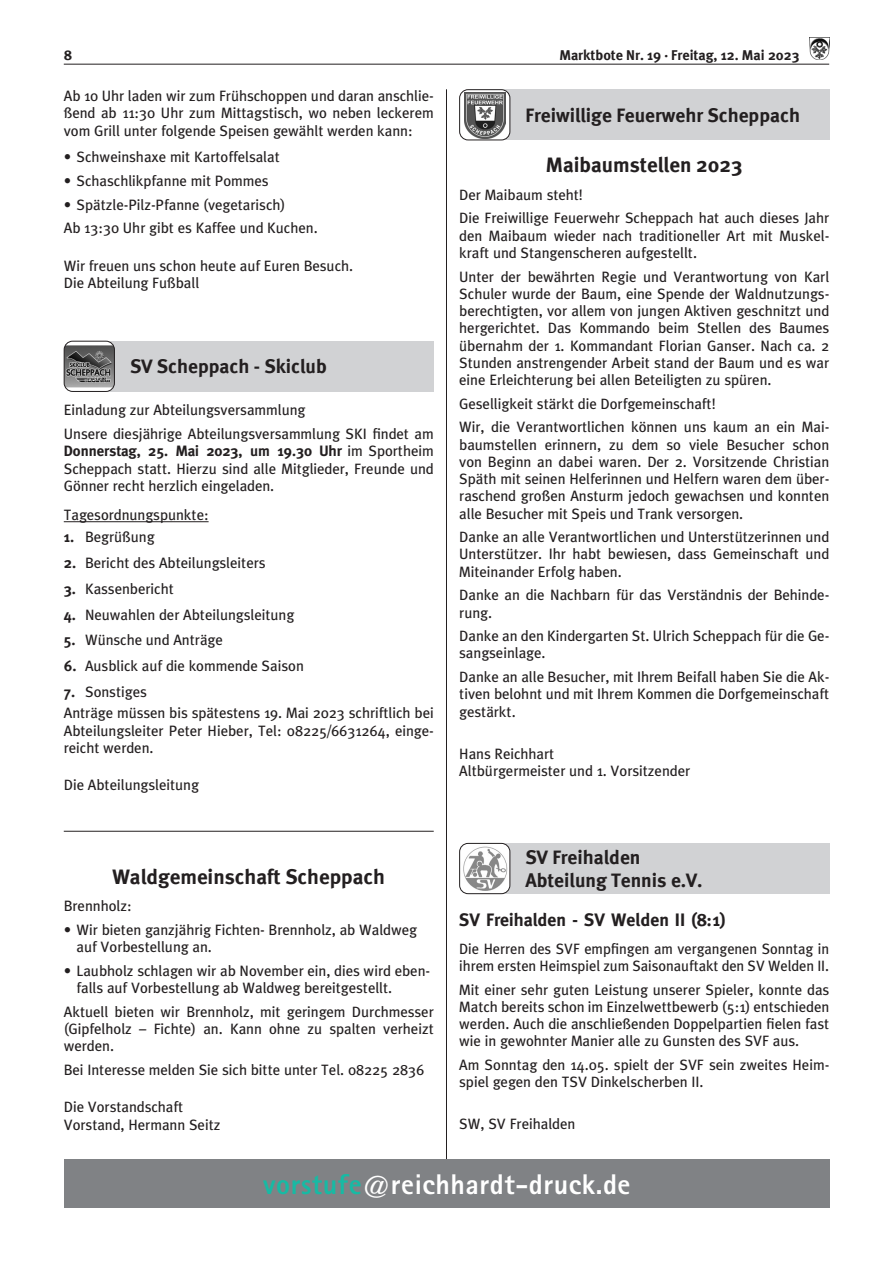
<style>
.page{position:relative;width:893px;height:1263px;background:#fff}
.page>*{position:absolute;margin:0;border:0;box-sizing:border-box;transform-origin:0 0}
.t1{font:800 28.5px "Rotis Sans Serif";letter-spacing:.02em;color:#fff}
.t2{font:700 21px "Meta";color:#231f20}
.t3{font:700 19.5px/23.4px "Meta";color:#231f20}
.t4{font:700 18px "Meta";color:#231f20}
.t5{font:15px/17.2px "Meta";color:#231f20}
.t6{font:700 14.25px "Meta";color:#231f20}
.s1{font-weight:700}
.s2{color:#17baa4}
</style>
<div class="page">
<hr style="left:64px;top:64px;width:765px;height:1px;background:#231f20">
<img style="left:810px;top:37px;width:19px;height:23px">
<hr style="left:446px;top:89px;width:1px;height:1119px;background:#231f20">
<hr style="left:64px;top:521px;width:145px;height:1px;background:#231f20">
<hr style="left:64px;top:831px;width:370px;height:1px;background:#231f20">
<div style="left:109px;top:341px;width:325px;height:51px;background:#d1d2d4"></div>
<svg style="left:64px;top:341px;width:50px;height:50px"></svg>
<img style="left:64px;top:345px;width:49px;height:42px">
<div style="left:64px;top:341px;width:51px;height:51px;border:1px solid #231f20;border-radius:9px"></div>
<div style="left:504px;top:89px;width:326px;height:51px;background:#d1d2d4"></div>
<svg style="left:460px;top:90px;width:50px;height:50px"></svg>
<img style="left:465px;top:92px;width:40px;height:46px">
<div style="left:459px;top:89px;width:51px;height:51px;border:1px solid #231f20;border-radius:9px"></div>
<div style="left:504px;top:843px;width:326px;height:51px;background:#d1d2d4"></div>
<img style="left:460px;top:843px;width:49px;height:51px">
<div style="left:459px;top:843px;width:51px;height:51px;border:1px solid #231f20;border-radius:9px"></div>
<div style="left:64px;top:1159px;width:766px;height:49px;background:#808285"></div>
<p class="t6" style="left:64px;top:46px;width:10px">8</p>
<p class="t6" style="left:559px;top:46px;width:242px">Marktbote Nr. 19 · Freitag, 12. Mai 2023</p>
<p class="t5" style="left:64px;top:87px;width:371px;text-align:justify">Ab 10 Uhr laden wir zum Frühschoppen und daran anschlie&shy;ßend ab 11:30 Uhr zum Mittagstisch, wo neben leckerem vom Grill unter folgende Speisen gewählt werden kann:</p>
<p class="t5" style="left:64px;top:148px;width:217px">• Schweinshaxe mit Kartoffelsalat</p>
<p class="t5" style="left:64px;top:172px;width:206px">• Schaschlikpfanne mit Pommes</p>
<p class="t5" style="left:64px;top:192px;width:255px;line-height:23.7px">• Spätzle-Pilz-Pfanne (vegetarisch)<br>Ab 13:30 Uhr gibt es Kaffee und Kuchen.</p>
<p class="t5" style="left:64px;top:257px;width:291px">Wir freuen uns schon heute auf Euren Besuch.<br>Die Abteilung Fußball</p>
<h3 class="t3" style="left:525px;top:103px;width:276px">Freiwillige Feuerwehr Scheppach</h3>
<h2 class="t2" style="left:546px;top:152px;width:198px">Maibaumstellen 2023</h2>
<p class="t5" style="left:459px;top:183px;width:371px;line-height:23.7px">Der Maibaum steht!<br>Die Freiwillige Feuerwehr Scheppach hat auch dieses Jahr</p>
<p class="t5" style="left:459px;top:227px;width:371px">den Maibaum wieder nach traditioneller Art mit Muskel&shy;kraft und Stangenscheren aufgestellt.</p>
<p class="t5" style="left:459px;top:268px;width:371px;text-align:justify">Unter der bewährten Regie und Verantwortung von Karl Schuler wurde der Baum, eine Spende der Waldnutzungs&shy;berechtigten, vor allem von jungen Aktiven geschnitzt und hergerichtet. Das Kommando beim Stellen des Baumes übernahm der 1. Kommandant Florian Ganser. Nach ca. 2<br>Stunden anstrengender Arbeit stand der Baum und es war eine Erleichterung bei allen Beteiligten zu spüren.</p>
<p class="t5" style="left:459px;top:391px;width:371px;line-height:23.7px">Geselligkeit stärkt die Dorfgemeinschaft!<br>Wir, die Verantwortlichen können uns kaum an ein Mai-</p>
<p class="t5" style="left:459px;top:436px;width:371px;text-align:justify">baumstellen erinnern, zu dem so viele Besucher schon von Beginn an dabei waren. Der 2. Vorsitzende Christian Späth mit seinen Helferinnen und Helfern waren dem über&shy;raschend großen Ansturm jedoch gewachsen und konnten alle Besucher mit Speis und Trank versorgen.</p>
<p class="t5" style="left:459px;top:528px;width:371px;text-align:justify">Danke an alle Verantwortlichen und Unterstützerinnen und Unterstützer. Ihr habt bewiesen, dass Gemeinschaft und Miteinander Erfolg haben.</p>
<p class="t5" style="left:459px;top:586px;width:371px">Danke an die Nachbarn für das Verständnis der Behinde&shy;rung.</p>
<p class="t5" style="left:459px;top:627px;width:371px">Danke an den Kindergarten St. Ulrich Scheppach für die Ge&shy;sangseinlage.</p>
<p class="t5" style="left:459px;top:668px;width:371px;text-align:justify">Danke an alle Besucher, mit Ihrem Beifall haben Sie die Ak&shy;tiven belohnt und mit Ihrem Kommen die Dorfgemeinschaft gestärkt.</p>
<p class="t5" style="left:459px;top:745px;width:232px">Hans Reichhart<br>Altbürgermeister und 1. Vorsitzender</p>
<h3 class="t3" style="left:130px;top:355px;width:198px">SV Scheppach - Skiclub</h3>
<p class="t5" style="left:64px;top:398px;width:371px;line-height:23.7px">Einladung zur Abteilungsversammlung<br>Unsere diesjährige Abteilungsversammlung SKI findet am</p>
<p class="t5" style="left:64px;top:442px;width:371px;text-align:justify"><span class="s1">Donnerstag, 25. Mai 2023, um 19.30 Uhr</span> im Sportheim Scheppach statt. Hierzu sind alle Mitglieder, Freunde und Gönner recht herzlich eingeladen.</p>
<p class="t5" style="left:64px;top:506px;width:146px">Tagesordnungspunkte:</p>
<p class="t5" style="left:64px;top:528px;width:92px"><span class="s1">1.</span> Begrüßung</p>
<p class="t5" style="left:64px;top:554px;width:203px"><span class="s1">2.</span> Bericht des Abteilungsleiters</p>
<p class="t5" style="left:64px;top:580px;width:111px"><span class="s1">3.</span> Kassenbericht</p>
<p class="t5" style="left:64px;top:606px;width:232px"><span class="s1">4.</span> Neuwahlen der Abteilungsleitung</p>
<p class="t5" style="left:64px;top:631px;width:160px"><span class="s1">5.</span> Wünsche und Anträge</p>
<p class="t5" style="left:64px;top:657px;width:242px"><span class="s1">6.</span> Ausblick auf die kommende Saison</p>
<p class="t5" style="left:64px;top:681px;width:371px;line-height:21.5px"><span class="s1">7.</span> Sonstiges<br>Anträge müssen bis spätestens 19. Mai 2023 schriftlich bei</p>
<p class="t5" style="left:64px;top:722px;width:371px">Abteilungsleiter Peter Hieber, Tel: 08225/6631264, einge&shy;reicht werden.</p>
<p class="t5" style="left:64px;top:776px;width:137px">Die Abteilungsleitung</p>
<h2 class="t2" style="left:112px;top:864px;width:274px">Waldgemeinschaft Scheppach</h2>
<p class="t5" style="left:64px;top:897px;width:69px">Brennholz:</p>
<p class="t5" style="left:77px;top:921px;width:342px;text-indent:-13px">• Wir bieten ganzjährig Fichten- Brennholz, ab Waldweg auf Vorbestellung an.</p>
<p class="t5" style="left:77px;top:962px;width:355px;text-indent:-13px">• Laubholz schlagen wir ab November ein, dies wird eben&shy;falls auf Vorbestellung ab Waldweg bereitgestellt.</p>
<p class="t5" style="left:64px;top:1003px;width:371px;text-align:justify">Aktuell bieten wir Brennholz, mit geringem Durchmesser (Gipfelholz – Fichte) an. Kann ohne zu spalten verheizt werden.</p>
<p class="t5" style="left:64px;top:1061px;width:362px">Bei Interesse melden Sie sich bitte unter Tel. 08225 2836</p>
<p class="t5" style="left:64px;top:1098px;width:158px">Die Vorstandschaft<br>Vorstand, Hermann Seitz</p>
<h3 class="t3" style="left:525px;top:845px;width:179px">SV Freihalden<br>Abteilung Tennis e.V.</h3>
<p class="t4" style="left:459px;top:909px;width:268px">SV Freihalden - SV Welden II (8:1)</p>
<p class="t5" style="left:459px;top:940px;width:371px">Die Herren des SVF empfingen am vergangenen Sonntag in ihrem ersten Heimspiel zum Saisonauftakt den SV Welden II.</p>
<p class="t5" style="left:459px;top:981px;width:371px;text-align:justify">Mit einer sehr guten Leistung unserer Spieler, konnte das Match bereits schon im Einzelwettbewerb (5:1) entschieden werden. Auch die anschließenden Doppelpartien fielen fast wie in gewohnter Manier alle zu Gunsten des SVF aus.</p>
<p class="t5" style="left:459px;top:1056px;width:371px">Am Sonntag den 14.05. spielt der SVF sein zweites Heim&shy;spiel gegen den TSV Dinkelscherben II.</p>
<p class="t5" style="left:459px;top:1115px;width:118px">SW, SV Freihalden</p>
<h1 class="t1" style="left:263px;top:1166px;width:369px"><span class="s2">vorstufe</span>@reichhardt-druck.de</h1>
</div>
